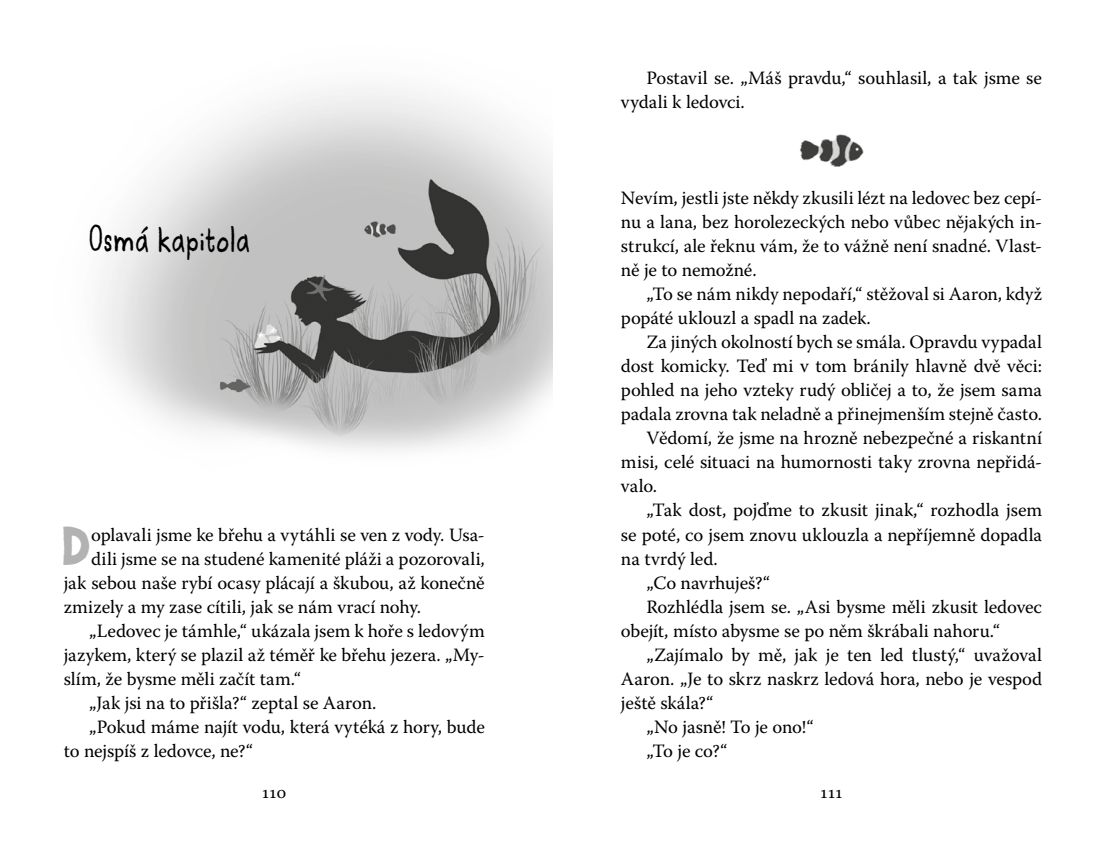
<style>
.page{position:relative;width:1107px;height:852px;background:#fff}
.page>*{position:absolute;margin:0;border:0;box-sizing:border-box;transform-origin:0 0}
.t1{font:46.65px "Barrys Loser";color:#b3b2b2}
.t2{font:300 34.5px "Barrys";letter-spacing:.04em;color:#000;scale:.75 1}
.t3{font:18.75px/24px "Warnock Pro";letter-spacing:-.005em;color:#000}
.t4{font:18px "Warnock Pro";letter-spacing:.025em;color:#000}
</style>
<div class="page">
<img style="left:98px;top:88px;width:455px;height:363px">
<img style="left:800px;top:134px;width:64px;height:33px">
<h2 class="t2" style="left:89px;top:215px;width:216px">Osmá kapitola</h2>
<h1 class="t1" style="left:62px;top:509px;width:30px">D</h1>
<p class="t3" style="left:91px;top:522px;width:395px">oplavali jsme ke břehu a vytáhli se ven z vody. Usa-</p>
<p class="t3" style="left:91px;top:546px;width:395px">dili jsme se na studené kamenité pláži a pozorovali,</p>
<p class="t3" style="left:64px;top:570px;width:422px">jak sebou naše rybí ocasy plácají a škubou, až konečně</p>
<p class="t3" style="left:64px;top:594px;width:359px">zmizely a my zase cítili, jak se nám vrací nohy.</p>
<p class="t3" style="left:89px;top:618px;width:397px">„Ledovec je támhle,“ ukázala jsem k hoře s ledovým</p>
<p class="t3" style="left:64px;top:642px;width:422px">jazykem, který se plazil až téměř ke břehu jezera. „My-</p>
<p class="t3" style="left:64px;top:666px;width:239px">slím, že bysme měli začít tam.“</p>
<p class="t3" style="left:89px;top:690px;width:289px">„Jak jsi na to přišla?“ zeptal se Aaron.</p>
<p class="t3" style="left:89px;top:714px;width:397px">„Pokud máme najít vodu, která vytéká z hory, bude</p>
<p class="t3" style="left:64px;top:738px;width:191px">to nejspíš z ledovce, ne?“</p>
<p class="t3" style="left:621px;top:66px;width:422px;text-indent:26px">Postavil se. „Máš pravdu,“ souhlasil, a tak jsme se vydali k ledovci.</p>
<p class="t3" style="left:621px;top:186px;width:422px;text-align:justify">Nevím, jestli jste někdy zkusili lézt na ledovec bez cepí&shy;nu a lana, bez horolezeckých nebo vůbec nějakých in&shy;strukcí, ale řeknu vám, že to vážně není snadné. Vlast&shy;ně je to nemožné.</p>
<p class="t3" style="left:621px;top:282px;width:422px;text-indent:26px">„To se nám nikdy nepodaří,“ stěžoval si Aaron, když popáté uklouzl a spadl na zadek.</p>
<p class="t3" style="left:646px;top:330px;width:397px">Za jiných okolností bych se smála. Opravdu vypadal</p>
<p class="t3" style="left:621px;top:354px;width:422px">dost komicky. Teď mi v tom bránily hlavně dvě věci:</p>
<p class="t3" style="left:621px;top:378px;width:422px">pohled na jeho vzteky rudý obličej a to, že jsem sama</p>
<p class="t3" style="left:621px;top:402px;width:422px">padala zrovna tak neladně a přinejmenším stejně často.</p>
<p class="t3" style="left:646px;top:426px;width:397px">Vědomí, že jsme na hrozně nebezpečné a riskantní</p>
<p class="t3" style="left:621px;top:450px;width:422px">misi, celé situaci na humornosti taky zrovna nepřidá-</p>
<p class="t3" style="left:621px;top:474px;width:38px">valo.</p>
<p class="t3" style="left:646px;top:498px;width:397px">„Tak dost, pojďme to zkusit jinak,“ rozhodla jsem</p>
<p class="t3" style="left:621px;top:522px;width:422px">se poté, co jsem znovu uklouzla a nepříjemně dopadla</p>
<p class="t3" style="left:621px;top:546px;width:98px">na tvrdý led.</p>
<p class="t3" style="left:646px;top:570px;width:125px">„Co navrhuješ?“</p>
<p class="t3" style="left:646px;top:594px;width:397px">Rozhlédla jsem se. „Asi bysme měli zkusit ledovec</p>
<p class="t3" style="left:621px;top:618px;width:380px">obejít, místo abysme se po něm škrábali nahoru.“</p>
<p class="t3" style="left:646px;top:642px;width:397px">„Zajímalo by mě, jak je ten led tlustý,“ uvažoval</p>
<p class="t3" style="left:621px;top:666px;width:423px">Aaron. „Je to skrz naskrz ledová hora, nebo je vespod</p>
<p class="t3" style="left:621px;top:690px;width:94px">ještě skála?“</p>
<p class="t3" style="left:646px;top:714px;width:169px">„No jasně! To je ono!“</p>
<p class="t3" style="left:646px;top:738px;width:82px">„To je co?“</p>
<p class="t4" style="left:262px;top:781px;width:26px">110</p>
<p class="t4" style="left:820px;top:781px;width:24px">111</p>
</div>
